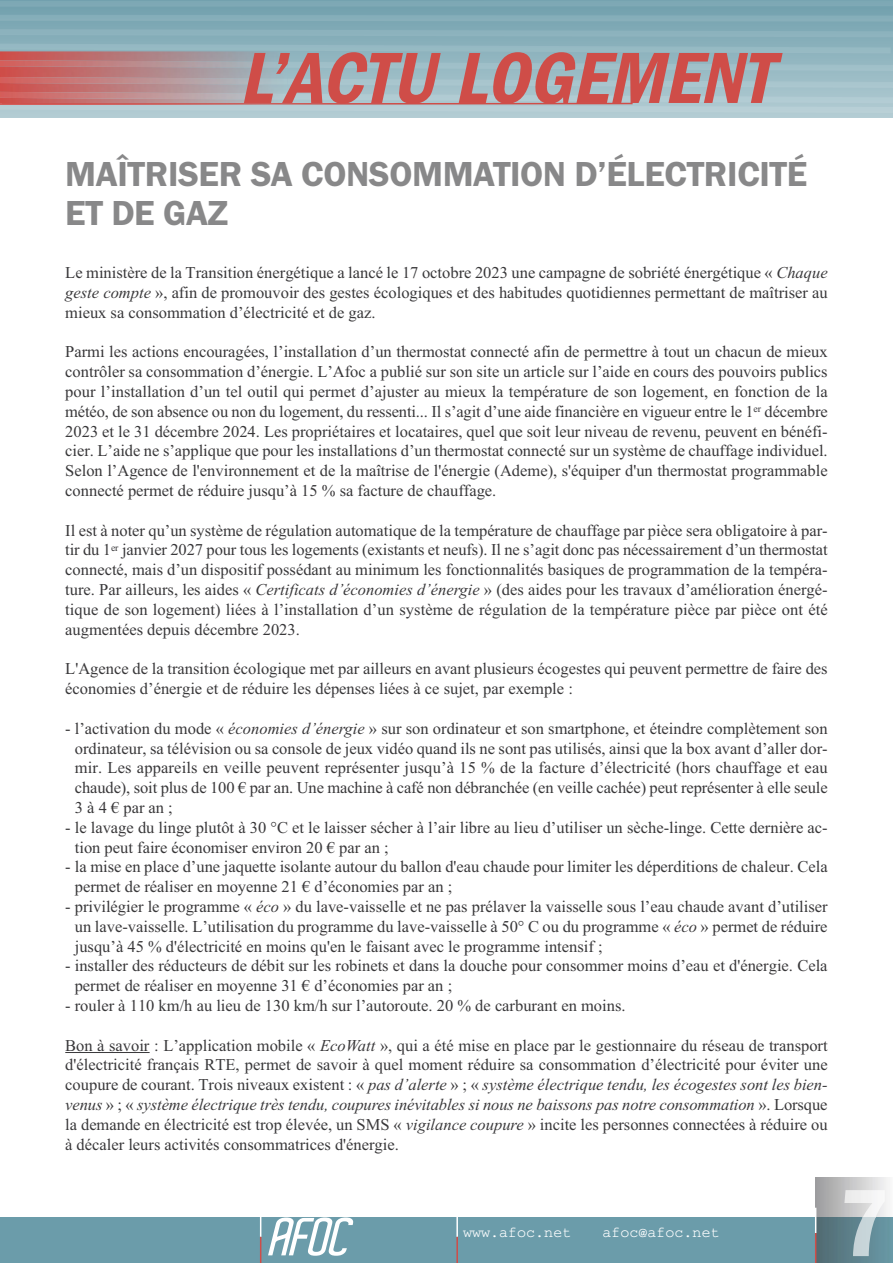
<style>
.page{position:relative;width:893px;height:1263px;background:#fff}
.page>*{position:absolute;margin:0;border:0;box-sizing:border-box;transform-origin:0 0}
.t1{font:italic 600 condensed 75px "Franklin Gothic";color:#cf4d48}
.t2{font:600 36px/38.8px "Franklin Gothic";letter-spacing:-.01em;color:#888889}
.t3{font:16.5px/19.8px "Times New Roman";color:#39383a;text-align:justify}
.t4{font:15px "Courier";color:#fff}
.s1{font-style:italic}
</style>
<div class="page">
<div style="left:0;top:1217px;width:893px;height:46px;background:#6b9caa"></div>
<svg style="left:0;top:7px;width:893px;height:111px;background:#92b6c0"></svg>
<img style="left:815px;top:1178px;width:73px;height:85px">
<img style="left:844px;top:1190px;width:41px;height:27px">
<img style="left:850px;top:1217px;width:27px;height:39px">
<img style="left:0;top:88px;width:287px;height:4px">
<img style="left:0;top:53px;width:287px;height:2px">
<img style="left:0;top:41px;width:891px;height:12px">
<svg style="left:0;top:14px;width:893px;height:26px;background:#81aab6"></svg>
<img style="left:0;top:27px;width:893px;height:10px">
<svg style="left:0;top:55px;width:893px;height:33px;background:#a1a9b0"></svg>
<img style="left:287px;top:79px;width:606px;height:9px">
<img style="left:0;top:77px;width:287px;height:8px">
<img style="left:287px;top:94px;width:606px;height:6px">
<img style="left:0;top:92px;width:287px;height:8px">
<svg style="left:0;top:100px;width:893px;height:13px;background:#b6bcc2"></svg>
<svg style="left:260px;top:1217px;width:93px;height:46px"></svg>
<hr style="left:456px;top:1211px;width:2px;height:26px;background:#fff">
<hr style="left:456px;top:1237px;width:2px;height:26px;background:#cf4d48">
<svg style="left:815px;top:1208px;width:1px;height:25px"></svg>
<hr style="left:815px;top:1233px;width:1px;height:30px;background:#cf4d48">
<hr style="left:65px;top:1052px;width:85px;height:1px;background:#39383a">
<h1 class="t1" style="left:239px;top:33px;width:554px">L’ACTU LOGEMENT</h1>
<h2 class="t2" style="left:65px;top:154px;width:744px">MAÎTRISER SA CONSOMMATION D’ÉLECTRICITÉ<br>ET DE GAZ</h2>
<p class="t3" style="left:65px;top:263px;width:764px">Le ministère de la Transition énergétique a lancé le 17 octobre 2023 une campagne de sobriété énergétique « <span class="s1">Chaque geste compte</span> », afin de promouvoir des gestes écologiques et des habitudes quotidiennes permettant de maîtriser au mieux sa consommation d’électricité et de gaz.</p>
<p class="t3" style="left:65px;top:342px;width:764px">Parmi les actions encouragées, l’installation d’un thermostat connecté afin de permettre à tout un chacun de mieux contrôler sa consommation d’énergie. L’Afoc a publié sur son site un article sur l’aide en cours des pouvoirs publics pour l’installation d’un tel outil qui permet d’ajuster au mieux la température de son logement, en fonction de la météo, de son absence ou non du logement, du ressenti... Il s’agit d’une aide financière en vigueur entre le 1<sup>er</sup> décembre 2023 et le 31 décembre 2024. Les propriétaires et locataires, quel que soit leur niveau de revenu, peuvent en bénéfi&shy;cier. L’aide ne s’applique que pour les installations d’un thermostat connecté sur un système de chauffage individuel.<br>Selon l’Agence de l'environnement et de la maîtrise de l'énergie (Ademe), s'équiper d'un thermostat programmable connecté permet de réduire jusqu’à 15 % sa facture de chauffage.</p>
<p class="t3" style="left:65px;top:520px;width:764px">Il est à noter qu’un système de régulation automatique de la température de chauffage par pièce sera obligatoire à par&shy;tir du 1<sup>er</sup> janvier 2027 pour tous les logements (existants et neufs). Il ne s’agit donc pas nécessairement d’un thermostat connecté, mais d’un dispositif possédant au minimum les fonctionnalités basiques de programmation de la tempéra&shy;ture. Par ailleurs, les aides « <span class="s1">Certificats d’économies d’énergie</span> » (des aides pour les travaux d’amélioration énergé&shy;tique de son logement) liées à l’installation d’un système de régulation de la température pièce par pièce ont été augmentées depuis décembre 2023.</p>
<p class="t3" style="left:65px;top:659px;width:764px">L'Agence de la transition écologique met par ailleurs en avant plusieurs écogestes qui peuvent permettre de faire des économies d’énergie et de réduire les dépenses liées à ce sujet, par exemple :</p>
<p class="t3" style="left:75px;top:718px;width:754px;text-indent:-10px">- l’activation du mode « <span class="s1">économies d’énergie</span> » sur son ordinateur et son smartphone, et éteindre complètement son ordinateur, sa télévision ou sa console de jeux vidéo quand ils ne sont pas utilisés, ainsi que la box avant d’aller dor&shy;mir. Les appareils en veille peuvent représenter jusqu’à 15 % de la facture d’électricité (hors chauffage et eau chaude), soit plus de 100 € par an. Une machine à café non débranchée (en veille cachée) peut représenter à elle seule 3à4€paran;</p>
<p class="t3" style="left:75px;top:817px;width:754px;text-indent:-10px">- le lavage du linge plutôt à 30 °C et le laisser sécher à l’air libre au lieu d’utiliser un sèche-linge. Cette dernière ac&shy;tion peut faire économiser environ 20 € par an ;</p>
<p class="t3" style="left:75px;top:857px;width:754px;text-indent:-10px">- la mise en place d’une jaquette isolante autour du ballon d'eau chaude pour limiter les déperditions de chaleur. Cela permet de réaliser en moyenne 21 € d’économies par an ;</p>
<p class="t3" style="left:75px;top:896px;width:754px;text-indent:-10px">- privilégier le programme « <span class="s1">éco</span> » du lave-vaisselle et ne pas prélaver la vaisselle sous l’eau chaude avant d’utiliser un lave-vaisselle. L’utilisation du programme du lave-vaisselle à 50° C ou du programme « <span class="s1">éco</span> » permet de réduire jusqu’à 45 % d'électricité en moins qu'en le faisant avec le programme intensif ;</p>
<p class="t3" style="left:75px;top:956px;width:754px;text-indent:-10px">- installer des réducteurs de débit sur les robinets et dans la douche pour consommer moins d’eau et d'énergie. Cela permet de réaliser en moyenne 31 € d’économies par an ;</p>
<p class="t3" style="left:65px;top:995px;width:562px">- rouler à 110 km/h au lieu de 130 km/h sur l’autoroute. 20 % de carburant en moins.</p>
<p class="t3" style="left:65px;top:1035px;width:764px">Bon à savoir : L’application mobile « <span class="s1">EcoWatt</span> », qui a été mise en place par le gestionnaire du réseau de transport d'électricité français RTE, permet de savoir à quel moment réduire sa consommation d’électricité pour éviter une coupure de courant. Trois niveaux existent : « <span class="s1">pas d’alerte</span> » ; « <span class="s1">système électrique tendu, les écogestes sont les bien&shy;venus</span> » ; « <span class="s1">système électrique très tendu, coupures inévitables si nous ne baissons pas notre consommation</span> ». Lorsque la demande en électricité est trop élevée, un SMS « <span class="s1">vigilance coupure</span> » incite les personnes connectées à réduire ou à décaler leurs activités consommatrices d'énergie.</p>
<p class="t4" style="left:463px;top:1227px;width:109px">www.afoc.net</p>
<p class="t4" style="left:603px;top:1227px;width:119px">afoc@afoc.net</p>
</div>
